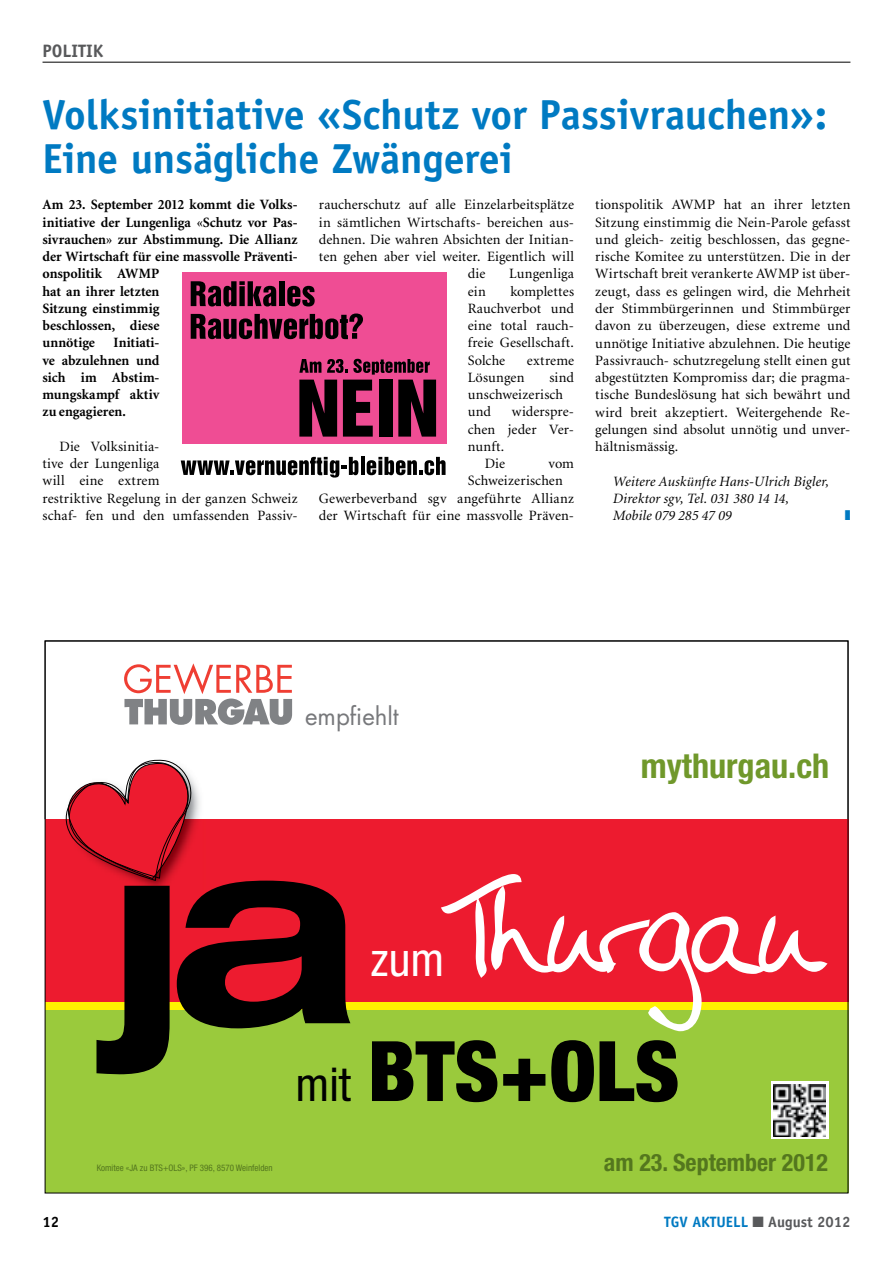
<style>
.page{position:relative;width:893px;height:1263px;background:#fff}
.page>*{position:absolute;margin:0;border:0;box-sizing:border-box;transform-origin:0 0}
.t1{font:900 condensed 83.55px "Helvetica Neue";color:#000}
.t2{font:condensed 46.65px "Helvetica Neue";color:#fff}
.t3{font:700 42px/45px "Officina Sans";letter-spacing:-.005em;color:#007ac2}
.t4{font:700 condensed 34.2px "Helvetica Neue";color:#70982b}
.t5{font:700 condensed 24px "Helvetica Neue";color:#54771e}
.t6{font:24px "Futura";color:#77787b}
.t7{font:700 18px "Officina Sans";color:#58595b}
.t8{font:700 15px "Officina Sans";color:#007ac2}
.t9{font:700 15px "Officina Sans";color:#000}
.t10{font:14.25px/17.2px "Minion";letter-spacing:.01em;color:#000}
.t11{font:700 14.25px/17.2px "Minion";color:#000}
.t12{font:italic 14.25px/17.2px "Minion";letter-spacing:.01em;color:#000}
.t13{font:condensed 9px "Helvetica Neue";color:#54771e}
.s1{font-weight:400;font-size:46.65px}
.s2{color:#58595b}
</style>
<div class="page">
<hr style="left:43px;top:62px;width:807px;height:1px;background:#000">
<div style="left:182px;top:272px;width:264px;height:172px;background:#ef4d94"></div>
<svg style="left:191px;top:281px;width:85px;height:25px"></svg>
<div style="left:279px;top:281px;width:5px;height:25px;background:#000"></div>
<svg style="left:287px;top:286px;width:28px;height:20px"></svg>
<svg style="left:191px;top:313px;width:172px;height:26px"></svg>
<svg style="left:299px;top:359px;width:137px;height:78px"></svg>
<svg style="left:181px;top:457px;width:177px;height:21px"></svg>
<hr style="left:361px;top:457px;width:3px;height:18px;background:#000">
<svg style="left:367px;top:457px;width:79px;height:18px"></svg>
<div style="left:45px;top:999px;width:803px;height:20px;background:#fff200"></div>
<div style="left:45px;top:819px;width:803px;height:183px;background:#ed1b2f"></div>
<div style="left:45px;top:1010px;width:803px;height:183px;background:#9aca3c"></div>
<svg style="left:65px;top:759px;width:285px;height:315px"></svg>
<svg style="left:441px;top:874px;width:387px;height:158px"></svg>
<svg style="left:771px;top:1082px;width:57px;height:57px"></svg>
<img style="left:773px;top:1084px;width:52px;height:52px">
<svg style="left:124px;top:663px;width:168px;height:62px"></svg>
<p class="t7" style="left:43px;top:39px;width:62px">pOLiTiK</p>
<h3 class="t3" style="left:43px;top:91px;width:786px">Volksinitiative «schutz vor passivrauchen»:<br>Eine unsägliche Zwängerei</h3>
<p class="t11" style="left:43px;top:196px;width:257px">Am 23. September 2012 kommt die Volks&shy;initiative der Lungenliga «Schutz vor Pas&shy;sivrauchen» zur Abstimmung. Die Allianz der Wirtschaft für eine massvolle Präventi&shy;onspolitik AWMP<br>hat an ihrer letzten<br>Sitzung einstimmig<br>beschlossen, diese<br>unnötige</p>
<p class="t11" style="left:43px;top:335px;width:118px;text-align:justify;text-indent:71px">Initiati&shy;ve abzulehnen und sich im Abstim&shy;mungskampf aktiv zu engagieren.</p>
<p class="t10" style="left:43px;top:438px;width:257px;text-indent:17px">Die Volksinitia-<br>tive der Lungenliga<br>will eine extrem<br>restriktive Regelung in der ganzen Schweiz schaf- fen und den umfassenden Passiv-</p>
<p class="t10" style="left:319px;top:197px;width:257px">raucherschutz auf alle Einzelarbeitsplätze</p>
<p class="t10" style="left:319px;top:214px;width:257px">in sämtlichen Wirtschafts- bereichen aus-</p>
<p class="t10" style="left:319px;top:231px;width:257px">dehnen. Die wahren Absichten der Initian-</p>
<p class="t10" style="left:319px;top:248px;width:257px">ten gehen aber viel weiter. Eigentlich will</p>
<p class="t10" style="left:468px;top:266px;width:19px">die</p>
<p class="t10" style="left:509px;top:266px;width:66px">Lungenliga</p>
<p class="t10" style="left:468px;top:283px;width:20px">ein</p>
<p class="t10" style="left:468px;top:283px;width:108px;text-align:justify;text-indent:43px">komplettes Rauchverbot und eine total rauch&shy;freie Gesellschaft.<br>Solche</p>
<p class="t10" style="left:527px;top:352px;width:49px">extreme</p>
<p class="t10" style="left:468px;top:369px;width:108px;text-indent:82px">sind unschweizerisch und</p>
<p class="t10" style="left:468px;top:369px;width:58px">Lösungen</p>
<p class="t10" style="left:512px;top:404px;width:64px">widerspre-</p>
<p class="t10" style="left:468px;top:421px;width:108px">chen jeder Ver-</p>
<p class="t10" style="left:468px;top:438px;width:38px">nunft.</p>
<p class="t10" style="left:485px;top:455px;width:22px">Die</p>
<p class="t10" style="left:549px;top:455px;width:27px">vom</p>
<p class="t10" style="left:468px;top:473px;width:97px">Schweizerischen</p>
<p class="t10" style="left:319px;top:490px;width:257px">Gewerbeverband sgv angeführte Allianz</p>
<p class="t10" style="left:319px;top:507px;width:257px">der Wirtschaft für eine massvolle Präven-</p>
<p class="t10" style="left:595px;top:197px;width:257px;text-align:justify">tionspolitik AWMP hat an ihrer letzten Sitzung einstimmig die Nein-Parole gefasst und gleich- zeitig beschlossen, das gegne&shy;rische Komitee zu unterstützen. Die in der Wirtschaft breit verankerte AWMP ist über&shy;zeugt, dass es gelingen wird, die Mehrheit der Stimmbürgerinnen und Stimmbürger davon zu überzeugen, diese extreme und unnötige Initiative abzulehnen. Die heutige Passivrauch- schutzregelung stellt einen gut abgestützten Kompromiss dar; die pragma&shy;tische Bundeslösung hat sich bewährt und wird breit akzeptiert. Weitergehende Re&shy;gelungen sind absolut unnötig und unver&shy;hältnismässig.</p>
<p class="t12" style="left:612px;top:473px;width:218px">Weitere Auskünfte Hans-Ulrich Bigler,<br>Direktor sgv, Tel. 031 380 14 14,<br>Mobile 079 285 47 09</p>
<h3 class="t6" style="left:305px;top:699px;width:95px">empfiehlt</h3>
<h2 class="t2" style="left:371px;top:932px;width:75px">zum</h2>
<h3 class="t4" style="left:641px;top:745px;width:190px">mythurgau.ch</h3>
<p class="t13" style="left:97px;top:1163px;width:178px">Komitee «JA zu BTS+OLS», PF 396, 8570 Weinfelden</p>
<h1 class="t1" style="left:296px;top:1020px;width:385px"><span class="s1">mit</span> BTS+OLS</h1>
<h3 class="t5" style="left:604px;top:1148px;width:226px">am 23. September 2012</h3>
<p class="t9" style="left:43px;top:1213px;width:18px">12</p>
<p class="t8" style="left:664px;top:1213px;width:188px">TGV AKTUELL <span class="s2">■ August 2012</span></p>
</div>
